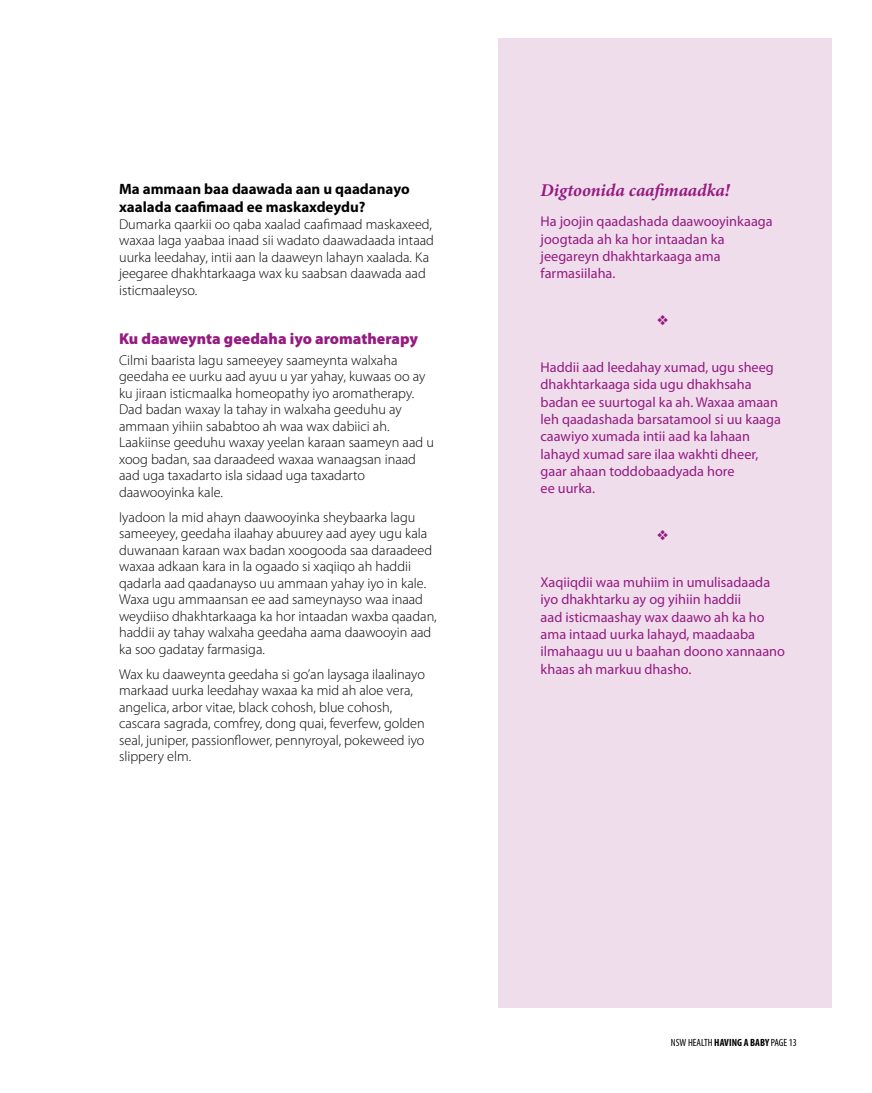
<style>
.page{position:relative;width:872px;height:1093px;background:#fff}
.page>*{position:absolute;margin:0;border:0;box-sizing:border-box;transform-origin:0 0}
.t1{font:italic 700 18px "Minion Pro";letter-spacing:-.005em;color:#951b81}
.t2{font:900 15.75px "Myriad Pro";color:#951b81}
.t3{font:700 15px/18px "Myriad Pro";color:#000}
.t4{font:300 14.25px/16.5px "Myriad Pro";color:#000}
.t5{font:14.25px/17.2px "Myriad Pro";color:#951b81}
.t6{font:condensed 10.5px "Myriad Pro";color:#000}
.s1{font-weight:700}
</style>
<div class="page">
<div style="left:498px;top:38px;width:334px;height:970px;background:#efddec"></div>
<p class="t3" style="left:119px;top:180px;width:292px">Ma ammaan baa daawada aan u qaadanayo xaalada caafimaad ee maskaxdeydu?</p>
<p class="t4" style="left:119px;top:215px;width:316px">Dumarka qaarkii oo qaba xaalad caafimaad maskaxeed, waxaa laga yaabaa inaad sii wadato daawadaada intaad uurka leedahay, intii aan la daaweyn lahayn xaalada. Ka jeegaree dhakhtarkaaga wax ku saabsan daawada aad isticmaaleyso.</p>
<p class="t2" style="left:119px;top:328px;width:301px">Ku daaweynta geedaha iyo aromatherapy</p>
<p class="t4" style="left:119px;top:351px;width:316px">Cilmi baarista lagu sameeyey saameynta walxaha geedaha ee uurku aad ayuu u yar yahay, kuwaas oo ay ku jiraan isticmaalka homeopathy iyo aromatherapy.<br>Dad badan waxay la tahay in walxaha geeduhu ay ammaan yihiin sababtoo ah waa wax dabiici ah.<br>Laakiinse geeduhu waxay yeelan karaan saameyn aad u xoog badan, saa daraadeed waxaa wanaagsan inaad aad uga taxadarto isla sidaad uga taxadarto daawooyinka kale.</p>
<p class="t4" style="left:119px;top:508px;width:319px">Iyadoon la mid ahayn daawooyinka sheybaarka lagu sameeyey, geedaha ilaahay abuurey aad ayey ugu kala duwanaan karaan wax badan xoogooda saa daraadeed waxaa adkaan kara in la ogaado si xaqiiqo ah haddii qadarla aad qaadanayso uu ammaan yahay iyo in kale.<br>Waxa ugu ammaansan ee aad sameynayso waa inaad weydiiso dhakhtarkaaga ka hor intaadan waxba qaadan, haddii ay tahay walxaha geedaha aama daawooyin aad ka soo gadatay farmasiga.</p>
<p class="t4" style="left:119px;top:666px;width:307px">Wax ku daaweynta geedaha si go’an laysaga ilaalinayo markaad uurka leedahay waxaa ka mid ah aloe vera, angelica, arbor vitae, black cohosh, blue cohosh, cascara sagrada, comfrey, dong quai, feverfew, golden seal, juniper, passionflower, pennyroyal, pokeweed iyo slippery elm.</p>
<p class="t1" style="left:540px;top:178px;width:191px">Digtoonida caafimaadka!</p>
<p class="t5" style="left:540px;top:213px;width:234px">Ha joojin qaadashada daawooyinkaaga joogtada ah ka hor intaadan ka jeegareyn dhakhtarkaaga ama farmasiilaha.</p>
<p class="t5" style="left:540px;top:359px;width:242px">Haddii aad leedahay xumad, ugu sheeg dhakhtarkaaga sida ugu dhakhsaha badan ee suurtogal ka ah. Waxaa amaan leh qaadashada barsatamool si uu kaaga caawiyo xumada intii aad ka lahaan lahayd xumad sare ilaa wakhti dheer, gaar ahaan toddobaadyada hore<br>ee uurka.</p>
<p class="t5" style="left:540px;top:573px;width:246px">Xaqiiqdii waa muhiim in umulisadaada iyo dhakhtarku ay og yihiin haddii<br>aad isticmaashay wax daawo ah ka ho ama intaad uurka lahayd, maadaaba ilmahaagu uu u baahan doono xannaano khaas ah markuu dhasho.</p>
<p class="t6" style="left:671px;top:1036px;width:128px">NSW HEALTH <span class="s1">HAVING A BABY</span> PAGE 13</p>
</div>
